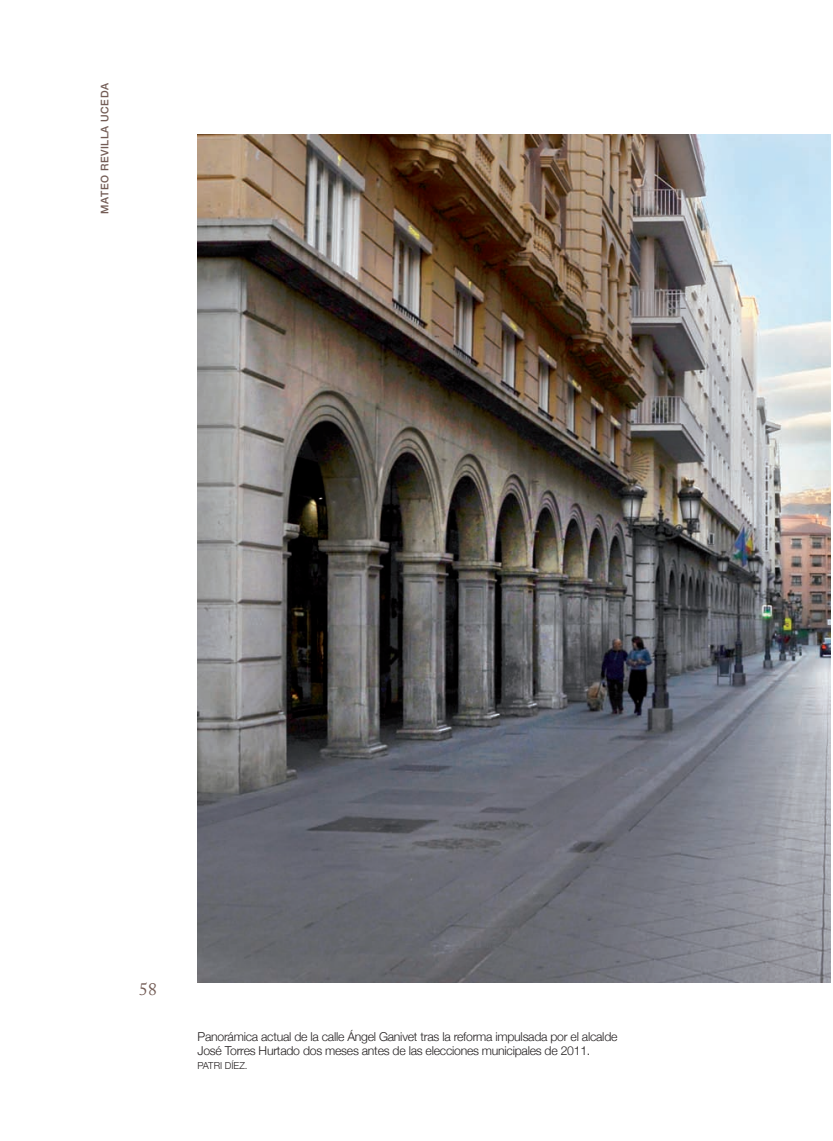
<style>
.page{position:relative;width:833px;height:1141px;background:#fff}
.page>*{position:absolute;margin:0;border:0;box-sizing:border-box;transform-origin:0 0}
.t1{font:17.5px "Adobe Caslon Pro";color:#735c55}
.t2{font:300 12.25px/14px "Helvetica Neue";letter-spacing:-.02em;color:#231f20}
.t3{font:500 10.5px "Helvetica Neue";letter-spacing:.05em;color:#735c55}
.t4{font:300 9.62px "Helvetica Neue";color:#231f20}
</style>
<div class="page">
<img style="left:197px;top:134px;width:633px;height:848px">
<p class="t3" style="left:96px;top:213px;width:132px;rotate:-90deg">Mateo Revilla Uceda</p>
<h1 class="t1" style="left:139px;top:978px;width:19px">58</h1>
<p class="t2" style="left:197px;top:1028px;width:421px">Panorámica actual de la calle Ángel Ganivet tras la reforma impulsada por el alcalde<br>José Torres Hurtado dos meses antes de las elecciones municipales de 2011.</p>
<p class="t4" style="left:197px;top:1057px;width:51px">PATRI DÍEZ.</p>
</div>
